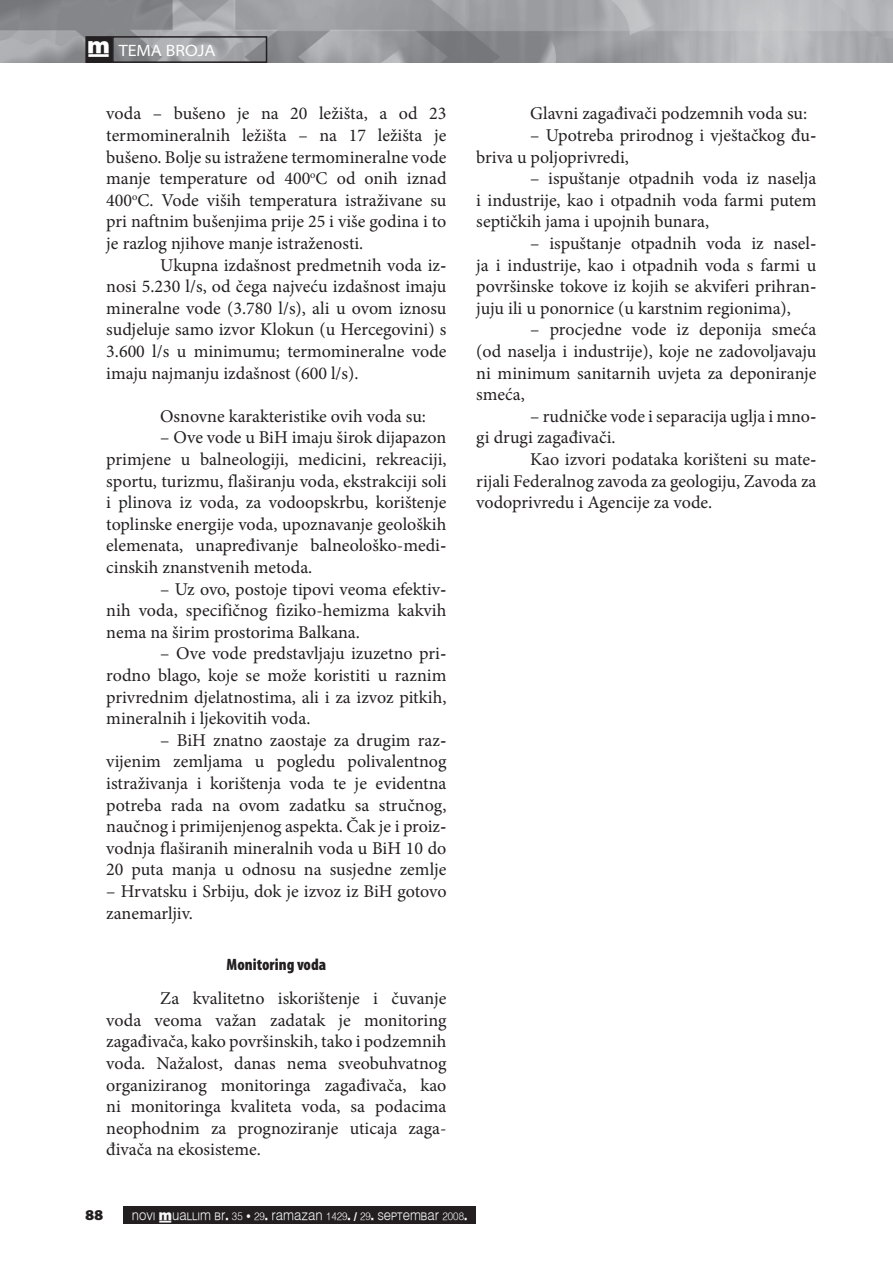
<style>
.page{position:relative;width:893px;height:1263px;background:#fff}
.page>*{position:absolute;margin:0;border:0;box-sizing:border-box;transform-origin:0 0}
.t1{font:18px/21.6px "Minion Pro";color:#231f20;text-align:justify}
.t2{font:900 condensed 16.5px "Myriad Pro";color:#231f20}
.t3{font:semi-expanded 16.5px "Myriad Pro";color:#fff}
.t4{font:900 semi-expanded 15px "Myriad Pro";color:#231f20}
.t5{font:10.8px "Muallim";color:#f9f9f9;scale:.91 1}
.s1{font-family:"Muallim";font-stretch:normal}
</style>
<div class="page">
<img style="left:0;top:0;width:893px;height:62px">
<div style="left:86px;top:37px;width:25px;height:25px;background:#231f20"></div>
<div style="left:85px;top:36px;width:27px;height:27px;border:2px solid #231f20"></div>
<div style="left:112px;top:36px;width:155px;height:27px;border:2px solid #231f20"></div>
<div style="left:123px;top:1206px;width:353px;height:18px;background:#231f20"></div>
<p class="t3" style="left:88px;top:41px;width:129px"><span class="s1">†</span> TEMA BROJA</p>
<p class="t1" style="left:106px;top:103px;width:342px">voda – bušeno je na 20 ležišta, a od 23 termomineralnih ležišta – na 17 ležišta je bušeno. Bolje su istražene termomineralne vode manje temperature od 400<sup>o</sup>C od onih iznad 400<sup>o</sup>C. Vode viših temperatura istraživane su pri naftnim bušenjima prije 25 i više godina i to je razlog njihove manje istraženosti.</p>
<p class="t1" style="left:106px;top:254px;width:342px;text-indent:54px">Ukupna izdašnost predmetnih voda izn nosi 5.230 l/s, od čega najveću izdašnost imaju mineralne vode (3.780 l/s), ali u ovom iznosu sudjeluje samo izvor Klokun (u Hercegovini) s 3.600 l/s u minimumu; termomineralne vode imaju najmanju izdašnost (600 l/s).</p>
<p class="t1" style="left:160px;top:405px;width:267px">Osnovne karakteristike ovih voda su:</p>
<p class="t1" style="left:106px;top:427px;width:342px;text-indent:54px">– Ove vode u BiH imaju širok dijapazon primjene u balneologiji, medicini, rekreaciji, sportu, turizmu, flaširanju voda, ekstrakciji soli i plinova iz voda, za vodoopskrbu, korištenje toplinske energije voda, upoznavanje geoloških elemenata, unapređivanje balneološko-medic cinskih znanstvenih metoda.</p>
<p class="t1" style="left:106px;top:578px;width:342px;text-indent:54px">– Uz ovo, postoje tipovi veoma efektivn nih voda, specifičnog fiziko-hemizma kakvih nema na širim prostorima Balkana.</p>
<p class="t1" style="left:106px;top:643px;width:342px;text-indent:54px">– Ove vode predstavljaju izuzetno prir rodno blago, koje se može koristiti u raznim privrednim djelatnostima, ali i za izvoz pitkih, mineralnih i ljekovitih voda.</p>
<p class="t1" style="left:106px;top:729px;width:342px;text-indent:54px">– BiH znatno zaostaje za drugim razv vijenim zemljama u pogledu polivalentnog istraživanja i korištenja voda te je evidentna potreba rada na ovom zadatku sa stručnog, naučnog i primijenjenog aspekta. Čak je i proizv vodnja flaširanih mineralnih voda u BiH 1 0 do 20 puta manja u odnosu na susjedne zemlje</p>
<p class="t1" style="left:106px;top:881px;width:342px">– Hrvatsku i Srbiju, dok je izvoz iz BiH gotovo zanemarljiv.</p>
<p class="t2" style="left:227px;top:955px;width:101px">Monitoring voda</p>
<p class="t1" style="left:106px;top:988px;width:342px;text-indent:54px">Za kvalitetno iskorištenje i čuvanje voda veoma važan zadatak je monitoring zagađivača, kako površinskih, tako i podzemnih voda. Nažalost, danas nema sveobuhvatnog organiziranog monitoringa zagađivača, kao ni monitoringa kvaliteta voda, sa podacima neophodnim za prognoziranje uticaja zaga&shy;đivača na ekosisteme.</p>
<p class="t1" style="left:530px;top:103px;width:278px">Glavni zagađivači podzemnih voda su:</p>
<p class="t1" style="left:476px;top:125px;width:340px;text-indent:54px">– Upotreba prirodnog i vještačkog đub briva u poljoprivredi,</p>
<p class="t1" style="left:476px;top:168px;width:342px;text-indent:54px">– ispuštanje otpadnih voda iz naselja i industrije, kao i otpadnih voda farmi putem septičkih jama i upojnih bunara,</p>
<p class="t1" style="left:476px;top:233px;width:342px;text-indent:54px">– ispuštanje otpadnih voda iz naselj ja i industrije, kao i otpadnih voda s farmi u površinske tokove iz kojih se akviferi prihranj juju ili u ponornice (u karstnim regionima),</p>
<p class="t1" style="left:476px;top:319px;width:342px;text-indent:54px">– procjedne vode iz deponija smeća (od naselja i industrije), koje ne zadovoljavaju ni minimum sanitarnih uvjeta za deponiranje smeća,</p>
<p class="t1" style="left:476px;top:405px;width:340px;text-indent:54px">– rudničke vode i separacija uglja i mnog gi drugi zagađivači.</p>
<p class="t1" style="left:476px;top:449px;width:342px;text-indent:54px">Kao izvori podataka korišteni su mater rijali Federalnog zavoda za geologiju, Zavoda za vodoprivredu i Agencije za vode.</p>
<p class="t4" style="left:85px;top:1206px;width:20px">88</p>
<p class="t5" style="left:132px;top:1209px;width:370px">NOVI †UALLIM BR. 35 • 29. RAMAZAN 1429. / 29. SEPTEMBAR 2008.</p>
</div>
